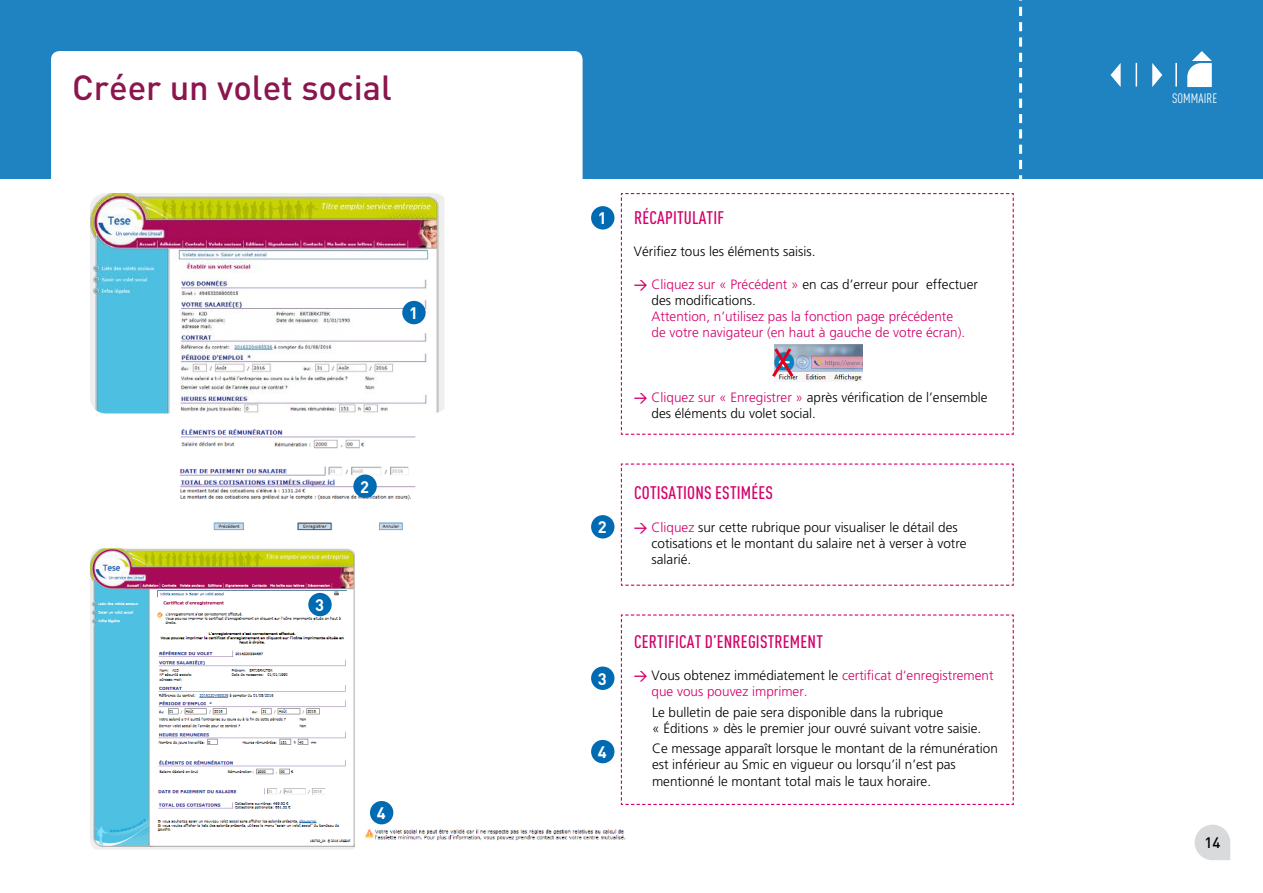
<style>
.page{position:relative;width:1263px;height:893px;background:#fff}
.page>*{position:absolute;margin:0;border:0;box-sizing:border-box;transform-origin:0 0}
.t1{font:500 34.5px "DINOT";color:#8b154d}
.t2{font:500 condensed 18px "DINOT";letter-spacing:.01em;color:#d4006b}
.t3{font:700 16.5px "DINOT";color:#fff}
.t4{font:500 15px "DINOT";color:#000}
.t5{font:300 13.5px/16.2px "Frutiger LT Std";color:#000}
.t6{font:300 13.5px/16.2px "Frutiger LT Std";color:#d4006b}
.t7{font:condensed 13.5px "DINOT";letter-spacing:.01em;color:#fff}
.s1{font-family:"DINOT";font-weight:500;color:#d4006b}
.s2{color:#d4006b}
.s3{font-family:"DINOT";font-weight:500}
.s4{color:#000}
</style>
<div class="page">
<svg style="left:1195px;top:825px;width:35px;height:35px"></svg>
<div style="left:0;top:0;width:1263px;height:179px;background:#1f82c1"></div>
<hr style="left:1175px;top:63px;width:2px;height:24px;background:#fff">
<svg style="left:1187px;top:51px;width:25px;height:36px"></svg>
<div style="left:51px;top:51px;width:532px;height:142px;background:#fff;border-radius:9px"></div>
<svg style="left:620px;top:193px;width:394px;height:242px"></svg>
<svg style="left:620px;top:463px;width:394px;height:123px"></svg>
<svg style="left:620px;top:614px;width:394px;height:191px"></svg>
<div style="left:591px;top:206px;width:23px;height:24px;background:#006ab3;border-radius:50%"></div>
<svg style="left:1152px;top:63px;width:10px;height:24px"></svg>
<svg style="left:1110px;top:63px;width:11px;height:24px"></svg>
<hr style="left:1135px;top:63px;width:2px;height:24px;background:#fff">
<img style="left:90px;top:193px;width:354px;height:220px">
<img style="left:90px;top:548px;width:265px;height:302px">
<img style="left:180px;top:428px;width:235px;height:103px">
<img style="left:365px;top:829px;width:261px;height:12px">
<div style="left:402px;top:301px;width:24px;height:23px;background:#006ab3;border-radius:50%"></div>
<div style="left:353px;top:474px;width:24px;height:24px;background:#006ab3;border-radius:50%"></div>
<div style="left:591px;top:740px;width:23px;height:23px;background:#006ab3;border-radius:50%"></div>
<div style="left:591px;top:515px;width:23px;height:23px;background:#006ab3;border-radius:50%"></div>
<div style="left:591px;top:666px;width:23px;height:24px;background:#006ab3;border-radius:50%"></div>
<div style="left:370px;top:801px;width:23px;height:23px;background:#006ab3;border-radius:50%"></div>
<div style="left:308px;top:593px;width:24px;height:23px;background:#006ab3;border-radius:50%"></div>
<h1 class="t1" style="left:72px;top:66px;width:321px">Créer un volet social</h1>
<p class="t3" style="left:409px;top:302px;width:10px">1</p>
<p class="t3" style="left:360px;top:476px;width:10px">2</p>
<p class="t3" style="left:315px;top:594px;width:10px">3</p>
<p class="t3" style="left:377px;top:802px;width:10px">4</p>
<p class="t3" style="left:598px;top:207px;width:10px">1</p>
<p class="t3" style="left:598px;top:516px;width:10px">2</p>
<h2 class="t2" style="left:634px;top:207px;width:92px">RÉCAPITULATIF</h2>
<p class="t5" style="left:634px;top:244px;width:183px">Vérifiez tous les éléments saisis.</p>
<p class="t5" style="left:652px;top:276px;width:328px;text-indent:-18px"><span class="s1">→</span> <span class="s2">Cliquez sur « Précédent »</span> en cas d’erreur pour effectuer des modifications.</p>
<p class="t6" style="left:652px;top:308px;width:315px">Attention, n’utilisez pas la fonction page précédente de votre navigateur (en haut à gauche de votre écran).</p>
<p class="t5" style="left:652px;top:389px;width:338px;text-indent:-18px"><span class="s1">→</span> <span class="s2">Cliquez sur « Enregistrer »</span> après vérification de l’ensemble des éléments du volet social.</p>
<h2 class="t2" style="left:634px;top:482px;width:140px">COTISATIONS ESTIMÉES</h2>
<p class="t5" style="left:652px;top:519px;width:317px;text-indent:-18px"><span class="s1">→</span> <span class="s2">Cliquez</span> sur cette rubrique pour visualiser le détail des cotisations et le montant du salaire net à verser à votre salarié.</p>
<p class="t3" style="left:598px;top:668px;width:10px">3</p>
<p class="t3" style="left:598px;top:741px;width:10px">4</p>
<h2 class="t2" style="left:634px;top:630px;width:190px">CERTIFICAT D’ENREGISTREMENT</h2>
<p class="t6" style="left:652px;top:667px;width:343px;text-indent:-18px"><span class="s3">→</span> <span class="s4">Vous obtenez immédiatement le</span> certificat d‘enregistrement que vous pouvez imprimer.</p>
<p class="t5" style="left:652px;top:704px;width:331px">Le bulletin de paie sera disponible dans la rubrique<br>« Éditions » dès le premier jour ouvré suivant votre saisie.</p>
<p class="t5" style="left:652px;top:741px;width:347px">Ce message apparaît lorsque le montant de la rémunération est inférieur au Smic en vigueur ou lorsqu’il n’est pas mentionné le montant total mais le taux horaire.</p>
<p class="t7" style="left:1172px;top:90px;width:47px">SOMMAIRE</p>
<p class="t4" style="left:1204px;top:833px;width:17px">14</p>
</div>
